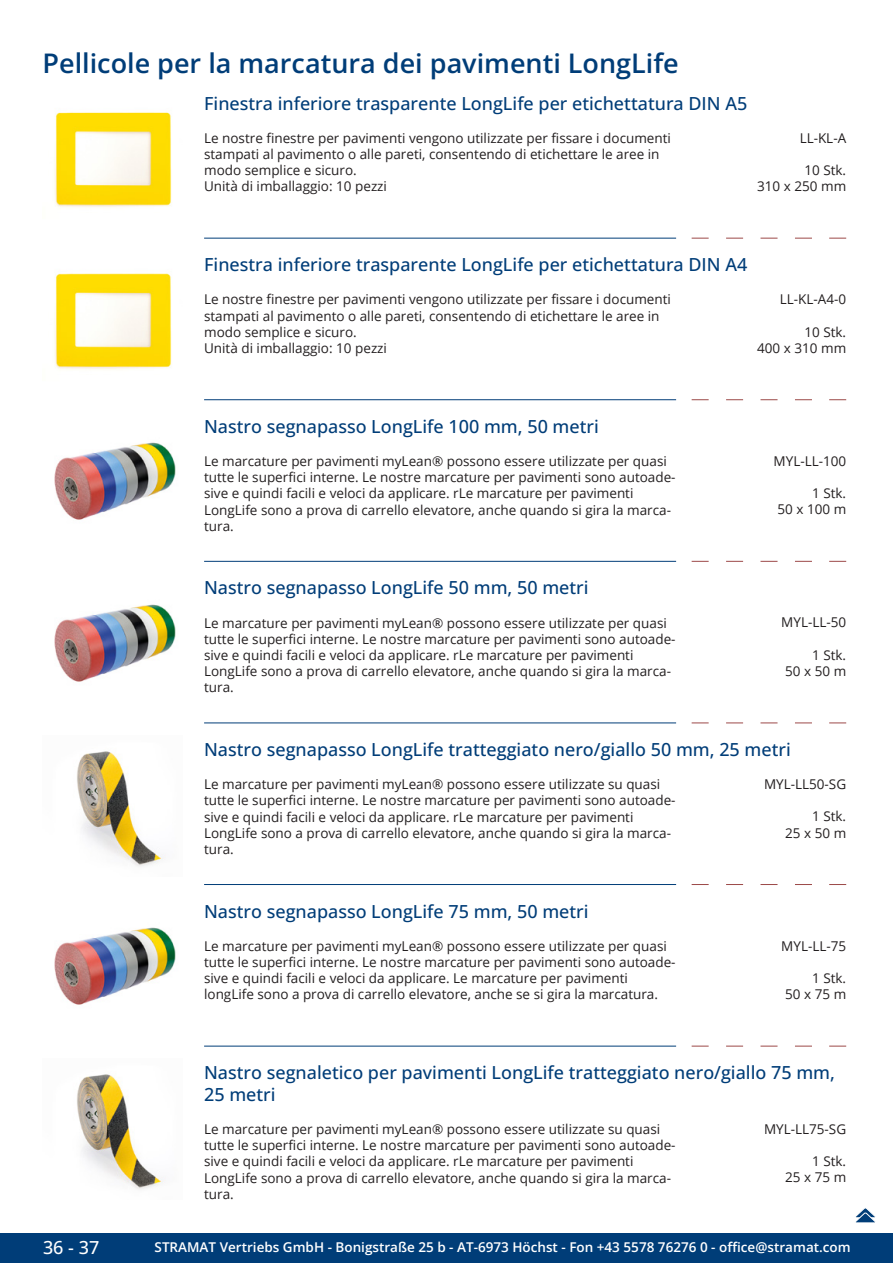
<style>
.page{position:relative;width:893px;height:1263px;background:#fff}
.page>*{position:absolute;margin:0;border:0;box-sizing:border-box;transform-origin:0 0}
.GruppeName{font:600 27px "Open Sans";color:#003d78}
.ArtikelName{font:500 18px/21.6px "Open Sans";color:#003d78}
.t1{font:500 18px "Open Sans";color:#fff}
.Beschreibung{font:13.5px/16.2px "Open Sans";color:#231f20}
.ArtikelNummer{font:13.5px "Open Sans";color:#231f20}
.t2{font:600 13.5px "Open Sans";color:#fff}
</style>
<div class="page">
<div style="left:0;top:1233px;width:893px;height:30px;background:#003d78"></div>
<img style="left:54px;top:112px;width:118px;height:96px">
<img style="left:54px;top:273px;width:118px;height:97px">
<svg style="left:692px;top:238px;width:17px;height:1px"></svg>
<svg style="left:726px;top:238px;width:17px;height:1px"></svg>
<svg style="left:760px;top:238px;width:17px;height:1px"></svg>
<svg style="left:795px;top:238px;width:17px;height:1px"></svg>
<svg style="left:829px;top:238px;width:17px;height:1px"></svg>
<hr style="left:204px;top:238px;width:472px;height:1px;background:#003d78">
<img style="left:54px;top:442px;width:122px;height:78px">
<svg style="left:692px;top:399px;width:17px;height:1px"></svg>
<svg style="left:726px;top:399px;width:17px;height:1px"></svg>
<svg style="left:760px;top:399px;width:17px;height:1px"></svg>
<svg style="left:795px;top:399px;width:17px;height:1px"></svg>
<svg style="left:829px;top:399px;width:17px;height:1px"></svg>
<hr style="left:204px;top:399px;width:472px;height:1px;background:#003d78">
<img style="left:54px;top:604px;width:122px;height:78px">
<svg style="left:692px;top:561px;width:17px;height:1px"></svg>
<svg style="left:726px;top:561px;width:17px;height:1px"></svg>
<svg style="left:760px;top:561px;width:17px;height:1px"></svg>
<svg style="left:795px;top:561px;width:17px;height:1px"></svg>
<svg style="left:829px;top:561px;width:17px;height:1px"></svg>
<hr style="left:204px;top:561px;width:472px;height:1px;background:#003d78">
<img style="left:77px;top:751px;width:89px;height:116px">
<svg style="left:692px;top:723px;width:17px;height:1px"></svg>
<svg style="left:726px;top:723px;width:17px;height:1px"></svg>
<svg style="left:760px;top:723px;width:17px;height:1px"></svg>
<svg style="left:795px;top:723px;width:17px;height:1px"></svg>
<svg style="left:829px;top:723px;width:17px;height:1px"></svg>
<hr style="left:204px;top:723px;width:472px;height:1px;background:#003d78">
<img style="left:54px;top:927px;width:122px;height:78px">
<svg style="left:692px;top:884px;width:17px;height:1px"></svg>
<svg style="left:726px;top:884px;width:17px;height:1px"></svg>
<svg style="left:760px;top:884px;width:17px;height:1px"></svg>
<svg style="left:795px;top:884px;width:17px;height:1px"></svg>
<svg style="left:829px;top:884px;width:17px;height:1px"></svg>
<hr style="left:204px;top:884px;width:472px;height:1px;background:#003d78">
<img style="left:77px;top:1074px;width:89px;height:116px">
<svg style="left:692px;top:1046px;width:17px;height:1px"></svg>
<svg style="left:726px;top:1046px;width:17px;height:1px"></svg>
<svg style="left:760px;top:1046px;width:17px;height:1px"></svg>
<svg style="left:795px;top:1046px;width:17px;height:1px"></svg>
<svg style="left:829px;top:1046px;width:17px;height:1px"></svg>
<hr style="left:204px;top:1046px;width:472px;height:1px;background:#003d78">
<svg style="left:855px;top:1208px;width:21px;height:15px"></svg>
<p class="GruppeName" style="left:43px;top:44px;width:638px">Pellicole per la marcatura dei pavimenti LongLife</p>
<p class="ArtikelName" style="left:204px;top:92px;width:545px">Finestra inferiore trasparente LongLife per etichettatura DIN A5</p>
<p class="Beschreibung" style="left:204px;top:129px;width:468px">Le nostre finestre per pavimenti vengono utilizzate per fissare i documenti stampati al pavimento o alle pareti, consentendo di etichettare le aree in modo semplice e sicuro.<br>Unità di imballaggio: 10 pezzi</p>
<p class="ArtikelNummer" style="left:800px;top:128px;width:48px">LL-KL-A</p>
<p class="ArtikelNummer" style="left:804px;top:161px;width:43px">10 Stk.</p>
<p class="ArtikelNummer" style="left:757px;top:177px;width:91px">310 x 250 mm</p>
<p class="ArtikelName" style="left:204px;top:253px;width:545px">Finestra inferiore trasparente LongLife per etichettatura DIN A4</p>
<p class="Beschreibung" style="left:204px;top:291px;width:468px">Le nostre finestre per pavimenti vengono utilizzate per fissare i documenti stampati al pavimento o alle pareti, consentendo di etichettare le aree in modo semplice e sicuro.<br>Unità di imballaggio: 10 pezzi</p>
<p class="ArtikelNummer" style="left:780px;top:290px;width:68px">LL-KL-A4-0</p>
<p class="ArtikelNummer" style="left:804px;top:322px;width:43px">10 Stk.</p>
<p class="ArtikelNummer" style="left:757px;top:339px;width:91px">400 x 310 mm</p>
<p class="ArtikelName" style="left:204px;top:415px;width:396px">Nastro segnapasso LongLife 100 mm, 50 metri</p>
<p class="Beschreibung" style="left:204px;top:453px;width:472px">Le marcature per pavimenti myLean® possono essere utilizzate per quasi tutte le superfici interne. Le nostre marcature per pavimenti sono autoade&shy;sive e quindi facili e veloci da applicare. rLe marcature per pavimenti LongLife sono a prova di carrello elevatore, anche quando si gira la marca&shy;tura.</p>
<p class="ArtikelNummer" style="left:774px;top:452px;width:74px">MYL-LL-100</p>
<p class="ArtikelNummer" style="left:812px;top:484px;width:36px">1 Stk.</p>
<p class="ArtikelNummer" style="left:777px;top:500px;width:70px">50 x 100 m</p>
<p class="ArtikelName" style="left:204px;top:576px;width:386px">Nastro segnapasso LongLife 50 mm, 50 metri</p>
<p class="Beschreibung" style="left:204px;top:614px;width:472px">Le marcature per pavimenti myLean® possono essere utilizzate per quasi tutte le superfici interne. Le nostre marcature per pavimenti sono autoade&shy;sive e quindi facili e veloci da applicare. rLe marcature per pavimenti LongLife sono a prova di carrello elevatore, anche quando si gira la marca&shy;tura.</p>
<p class="ArtikelNummer" style="left:781px;top:613px;width:66px">MYL-LL-50</p>
<p class="ArtikelNummer" style="left:812px;top:646px;width:36px">1 Stk.</p>
<p class="ArtikelNummer" style="left:785px;top:662px;width:63px">50 x 50 m</p>
<p class="ArtikelName" style="left:204px;top:738px;width:588px">Nastro segnapasso LongLife tratteggiato nero/giallo 50 mm, 25 metri</p>
<p class="Beschreibung" style="left:204px;top:776px;width:472px">Le marcature per pavimenti myLean® possono essere utilizzate su quasi tutte le superfici interne. Le nostre marcature per pavimenti sono autoade&shy;sive e quindi facili e veloci da applicare. rLe marcature per pavimenti LongLife sono a prova di carrello elevatore, anche quando si gira la marca&shy;tura.</p>
<p class="ArtikelNummer" style="left:764px;top:775px;width:84px">MYL-LL50-SG</p>
<p class="ArtikelNummer" style="left:812px;top:807px;width:36px">1 Stk.</p>
<p class="ArtikelNummer" style="left:785px;top:823px;width:63px">25 x 50 m</p>
<p class="ArtikelName" style="left:204px;top:900px;width:386px">Nastro segnapasso LongLife 75 mm, 50 metri</p>
<p class="Beschreibung" style="left:204px;top:937px;width:472px">Le marcature per pavimenti myLean® possono essere utilizzate per quasi tutte le superfici interne. Le nostre marcature per pavimenti sono autoade&shy;sive e quindi facili e veloci da applicare. Le marcature per pavimenti longLife sono a prova di carrello elevatore, anche se si gira la marcatura.</p>
<p class="ArtikelNummer" style="left:781px;top:936px;width:66px">MYL-LL-75</p>
<p class="ArtikelNummer" style="left:812px;top:969px;width:36px">1 Stk.</p>
<p class="ArtikelNummer" style="left:785px;top:985px;width:63px">50 x 75 m</p>
<p class="ArtikelName" style="left:204px;top:1061px;width:632px">Nastro segnaletico per pavimenti LongLife tratteggiato nero/giallo 75 mm,<br>25 metri</p>
<p class="Beschreibung" style="left:204px;top:1120px;width:472px">Le marcature per pavimenti myLean® possono essere utilizzate su quasi tutte le superfici interne. Le nostre marcature per pavimenti sono autoade&shy;sive e quindi facili e veloci da applicare. rLe marcature per pavimenti LongLife sono a prova di carrello elevatore, anche quando si gira la marca&shy;tura.</p>
<p class="ArtikelNummer" style="left:764px;top:1120px;width:84px">MYL-LL75-SG</p>
<p class="ArtikelNummer" style="left:812px;top:1152px;width:36px">1 Stk.</p>
<p class="ArtikelNummer" style="left:785px;top:1168px;width:63px">25 x 75 m</p>
<h2 class="t1" style="left:43px;top:1234px;width:58px">36 - 37</h2>
<p class="t2" style="left:155px;top:1238px;width:698px">STRAMAT Vertriebs GmbH - Bonigstraße 25 b - AT-6973 Höchst - Fon +43 5578 76276 0 - office@stramat.com</p>
</div>
